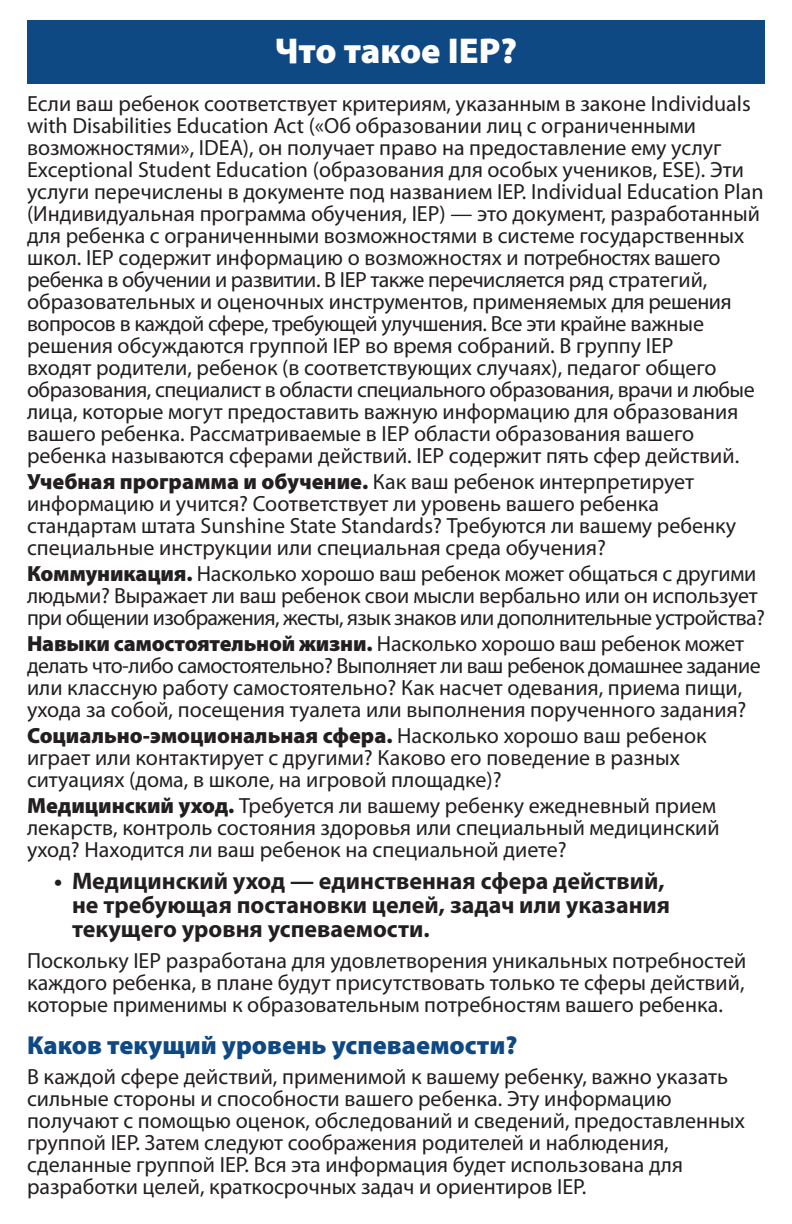
<style>
.page{position:relative;width:792px;height:1224px;background:#fff}
.page>*{position:absolute;margin:0;border:0;box-sizing:border-box;transform-origin:0 0}
.t1{font:900 36px "Myriad Pro";letter-spacing:-.005em;color:#fff}
.t2{font:900 26px "Myriad Pro";color:#0f4984}
.t3{font:700 24px/24px "Myriad Pro";color:#231f20}
.t4{font:22px/22px "Myriad Pro";color:#231f20}
.s1{font-weight:900}
</style>
<div class="page">
<div style="left:27px;top:20px;width:738px;height:63px;background:#0f4984"></div>
<h1 class="t1" style="left:275px;top:27px;width:244px">Что такое IEP?</h1>
<p class="t4" style="left:27px;top:93px;width:738px">Если ваш ребенок соответствует критериям, указанным в законе Individuals with Disabilities Education Act («Об образовании лиц с ограниченными возможностями», IDEA), он получает право на предоставление ему услуг Exceptional Student Education (образования для особых учеников, ESE). Эти услуги перечислены в документе под названием IEP. Individual Education Plan (Индивидуальная программа обучения, IEP) — это документ, разработанный для ребенка с ограниченными возможностями в системе государственных школ. IEP содержит информацию о возможностях и потребностях вашего ребенка в обучении и развитии. В IEP также перечисляется ряд стратегий, образовательных и оценочных инструментов, применяемых для решения вопросов в каждой сфере, требующей улучшения. Все эти крайне важные решения обсуждаются группой IEP во время собраний. В группу IEP<br>входят родители, ребенок (в соответствующих случаях), педагог общего образования, специалист в области специального образования, врачи и любые лица, которые могут предоставить важную информацию для образования вашего ребенка. Рассматриваемые в IEP области образования вашего ребенка называются сферами действий. IEP содержит пять сфер действий.</p>
<p class="t4" style="left:27px;top:471px;width:711px"><span class="s1">Учебная программа и обучение.</span> Как ваш ребенок интерпретирует информацию и учится? Соответствует ли уровень вашего ребенка стандартам штата Sunshine State Standards? Требуются ли вашему ребенку специальные инструкции или специальная среда обучения?</p>
<p class="t4" style="left:27px;top:563px;width:739px"><span class="s1">Коммуникация.</span> Насколько хорошо ваш ребенок может общаться с другими людьми? Выражает ли ваш ребенок свои мысли вербально или он использует при общении изображения, жесты, язык знаков или дополнительные устройства?</p>
<p class="t4" style="left:27px;top:633px;width:735px"><span class="s1">Навыки самостоятельной жизни.</span> Насколько хорошо ваш ребенок может делать что-либо самостоятельно? Выполняет ли ваш ребенок домашнее задание или классную работу самостоятельно? Как насчет одевания, приема пищи, ухода за собой, посещения туалета или выполнения порученного задания?</p>
<p class="t4" style="left:27px;top:725px;width:681px"><span class="s1">Социально-эмоциональная сфера.</span> Насколько хорошо ваш ребенок играет или контактирует с другими? Каково его поведение в разных ситуациях (дома, в школе, на игровой площадке)?</p>
<p class="t4" style="left:27px;top:795px;width:694px"><span class="s1">Медицинский уход.</span> Требуется ли вашему ребенку ежедневный прием лекарств, контроль состояния здоровья или специальный медицинский уход? Находится ли ваш ребенок на специальной диете?</p>
<p class="t3" style="left:72px;top:868px;width:600px;text-indent:-18px">• Медицинский уход — единственная сфера действий, не требующая постановки целей, задач или указания текущего уровня успеваемости.</p>
<p class="t4" style="left:27px;top:950px;width:721px;text-align:justify">Поскольку IEP разработана для удовлетворения уникальных потребностей каждого ребенка, в плане будут присутствовать только те сферы действий, которые применимы к образовательным потребностям вашего ребенка.</p>
<p class="t2" style="left:27px;top:1027px;width:492px">Каков текущий уровень успеваемости?</p>
<p class="t4" style="left:27px;top:1065px;width:720px">В каждой сфере действий, применимой к вашему ребенку, важно указать сильные стороны и способности вашего ребенка. Эту информацию получают с помощью оценок, обследований и сведений, предоставленных группой IEP. Затем следуют соображения родителей и наблюдения, сделанные группой IEP. Вся эта информация будет использована для разработки целей, краткосрочных задач и ориентиров IEP.</p>
</div>
